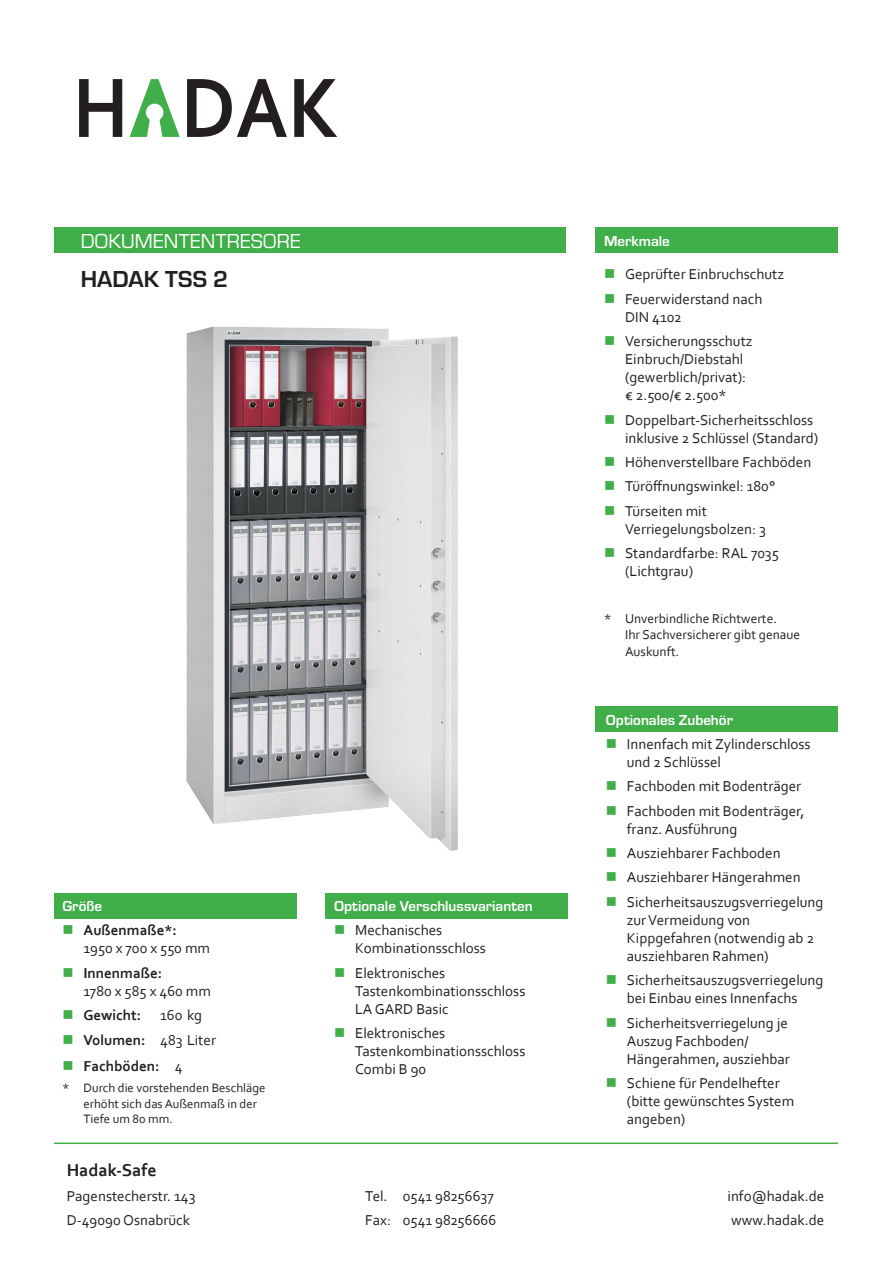
<style>
.page{position:relative;width:893px;height:1263px;background:#fff}
.page>*{position:absolute;margin:0;border:0;box-sizing:border-box;transform-origin:0 0}
.t1{font:700 24px "Eurostile";letter-spacing:.005em;color:#231f20}
.t2{font:21px "Eurostile";color:#fff}
.t3{font:700 18px "Corbel";color:#231f20}
.t4{font:15px/18px "Corbel";color:#231f20}
.t5{font:700 15px "Eurostile";color:#fff}
.t6{font:700 15px "Corbel";color:#231f20}
.t7{font:13.5px/16.2px "Corbel";color:#231f20}
.t8{font:12.75px/15.3px "Corbel";color:#231f20}
.s1{color:#40ae49}
.s2{font-weight:700}
.s3{font-weight:400}
</style>
<div class="page">
<div style="left:54px;top:893px;width:242px;height:25px;background:#40ae49"></div>
<img style="left:186px;top:326px;width:272px;height:524px">
<div style="left:595px;top:227px;width:243px;height:26px;background:#40ae49"></div>
<div style="left:326px;top:893px;width:242px;height:26px;background:#40ae49"></div>
<div style="left:595px;top:706px;width:243px;height:26px;background:#40ae49"></div>
<svg style="left:79px;top:79px;width:43px;height:58px"></svg>
<svg style="left:187px;top:79px;width:100px;height:58px"></svg>
<svg style="left:294px;top:79px;width:43px;height:58px"></svg>
<svg style="left:130px;top:79px;width:50px;height:58px"></svg>
<hr style="left:54px;top:1142px;width:784px;height:2px;background:#40ae49">
<div style="left:54px;top:227px;width:512px;height:26px;background:#40ae49"></div>
<h2 class="t2" style="left:81px;top:227px;width:222px">DOKUMENTENTRESORE</h2>
<h1 class="t1" style="left:81px;top:262px;width:149px">HADAK TSS 2</h1>
<p class="t5" style="left:63px;top:895px;width:41px">Größe</p>
<p class="t4" style="left:84px;top:921px;width:128px;text-indent:-21px"><span class="s1">■</span> <span class="s2">Außenmaße*:<br></span>1950 x 700 x 550 mm</p>
<p class="t4" style="left:84px;top:963px;width:129px;text-indent:-21px"><span class="s1">■</span> <span class="s2">Innenmaße:<br></span>1780 x 585 x 460 mm</p>
<p class="t6" style="left:63px;top:1006px;width:80px"><span class="s1">■</span> Gewicht:</p>
<p class="t4" style="left:160px;top:1006px;width:43px">160 kg</p>
<p class="t6" style="left:63px;top:1030px;width:155px"><span class="s1">■</span> Volumen: <span class="s3">483 Liter</span></p>
<p class="t6" style="left:63px;top:1056px;width:122px"><span class="s1">■</span> Fachböden: <span class="s3">4</span></p>
<p class="t8" style="left:84px;top:1080px;width:183px;text-indent:-21px">* Durch die vorstehenden Beschläge erhöht sich das Außenmaß in der<br>Tiefe um 80 mm.</p>
<p class="t5" style="left:334px;top:895px;width:200px">Optionale Verschlussvarianten</p>
<p class="t4" style="left:355px;top:921px;width:132px;text-indent:-21px"><span class="s1">■</span> Mechanisches<br>Kombinationsschloss</p>
<p class="t4" style="left:355px;top:963px;width:172px;text-indent:-21px"><span class="s1">■</span> Elektronisches<br>Tastenkombinationsschloss<br>LA GARD Basic</p>
<p class="t4" style="left:355px;top:1024px;width:172px;text-indent:-21px"><span class="s1">■</span> Elektronisches<br>Tastenkombinationsschloss<br>Combi B 90</p>
<p class="t5" style="left:604px;top:230px;width:67px">Merkmale</p>
<p class="t4" style="left:604px;top:265px;width:181px"><span class="s1">■</span> Geprüfter Einbruchschutz</p>
<p class="t4" style="left:625px;top:289px;width:139px;text-indent:-21px"><span class="s1">■</span> Feuerwiderstand nach<br>DIN 4102</p>
<p class="t4" style="left:625px;top:332px;width:129px;text-indent:-21px"><span class="s1">■</span> Versicherungsschutz<br>Einbruch/Diebstahl (gewerblich/privat): € 2.500/€ 2.500*</p>
<p class="t4" style="left:625px;top:410px;width:195px;text-indent:-21px"><span class="s1">■</span> Doppelbart-Sicherheitsschloss inklusive 2 Schlüssel (Standard)</p>
<p class="t4" style="left:604px;top:453px;width:209px"><span class="s1">■</span> Höhenverstellbare Fachböden</p>
<p class="t4" style="left:604px;top:477px;width:173px"><span class="s1">■</span> Türöffnungswinkel: 180°</p>
<p class="t4" style="left:625px;top:501px;width:142px;text-indent:-21px"><span class="s1">■</span> Türseiten mit<br>Verriegelungsbolzen: 3</p>
<p class="t4" style="left:625px;top:544px;width:155px;text-indent:-21px"><span class="s1">■</span> Standardfarbe: RAL 7035 (Lichtgrau)</p>
<p class="t7" style="left:625px;top:610px;width:177px;text-indent:-21px">* Unverbindliche Richtwerte.<br>Ihr Sachversicherer gibt genaue<br>Auskunft.</p>
<p class="t5" style="left:606px;top:709px;width:129px">Optionales Zubehör</p>
<p class="t4" style="left:627px;top:734px;width:185px;text-indent:-21px"><span class="s1">■</span> Innenfach mit Zylinderschloss und 2 Schlüssel</p>
<p class="t4" style="left:606px;top:777px;width:197px"><span class="s1">■</span> Fachboden mit Bodenträger</p>
<p class="t4" style="left:627px;top:801px;width:179px;text-indent:-21px"><span class="s1">■</span> Fachboden mit Bodenträger, franz. Ausführung</p>
<p class="t4" style="left:606px;top:844px;width:176px"><span class="s1">■</span> Ausziehbarer Fachboden</p>
<p class="t4" style="left:606px;top:868px;width:196px"><span class="s1">■</span> Ausziehbarer Hängerahmen</p>
<p class="t4" style="left:627px;top:892px;width:198px;text-indent:-21px"><span class="s1">■</span> Sicherheitsauszugsverriegelung zur Vermeidung von<br>Kippgefahren (notwendig ab 2 ausziehbaren Rahmen)</p>
<p class="t4" style="left:606px;top:971px;width:219px;text-align:center"><span class="s1">■</span> Sicherheitsauszugsverriegelung bei Einbau eines Innenfachs</p>
<p class="t4" style="left:627px;top:1013px;width:165px;text-indent:-21px"><span class="s1">■</span> Sicherheitsverriegelung je<br>Auszug Fachboden/<br>Hängerahmen, ausziehbar</p>
<p class="t4" style="left:627px;top:1073px;width:169px;text-indent:-21px"><span class="s1">■</span> Schiene für Pendelhefter (bitte gewünschtes System angeben)</p>
<p class="t3" style="left:67px;top:1159px;width:91px">Hadak-Safe</p>
<p class="t4" style="left:67px;top:1186px;width:130px">Pagenstecherstr. 143</p>
<p class="t4" style="left:365px;top:1186px;width:130px">Tel. 0541 98256637</p>
<p class="t4" style="left:727px;top:1186px;width:98px">info@hadak.de</p>
<p class="t4" style="left:67px;top:1211px;width:125px">D-49090 Osnabrück</p>
<p class="t4" style="left:365px;top:1211px;width:132px">Fax: 0541 98256666</p>
<p class="t4" style="left:731px;top:1211px;width:95px">www.hadak.de</p>
</div>
